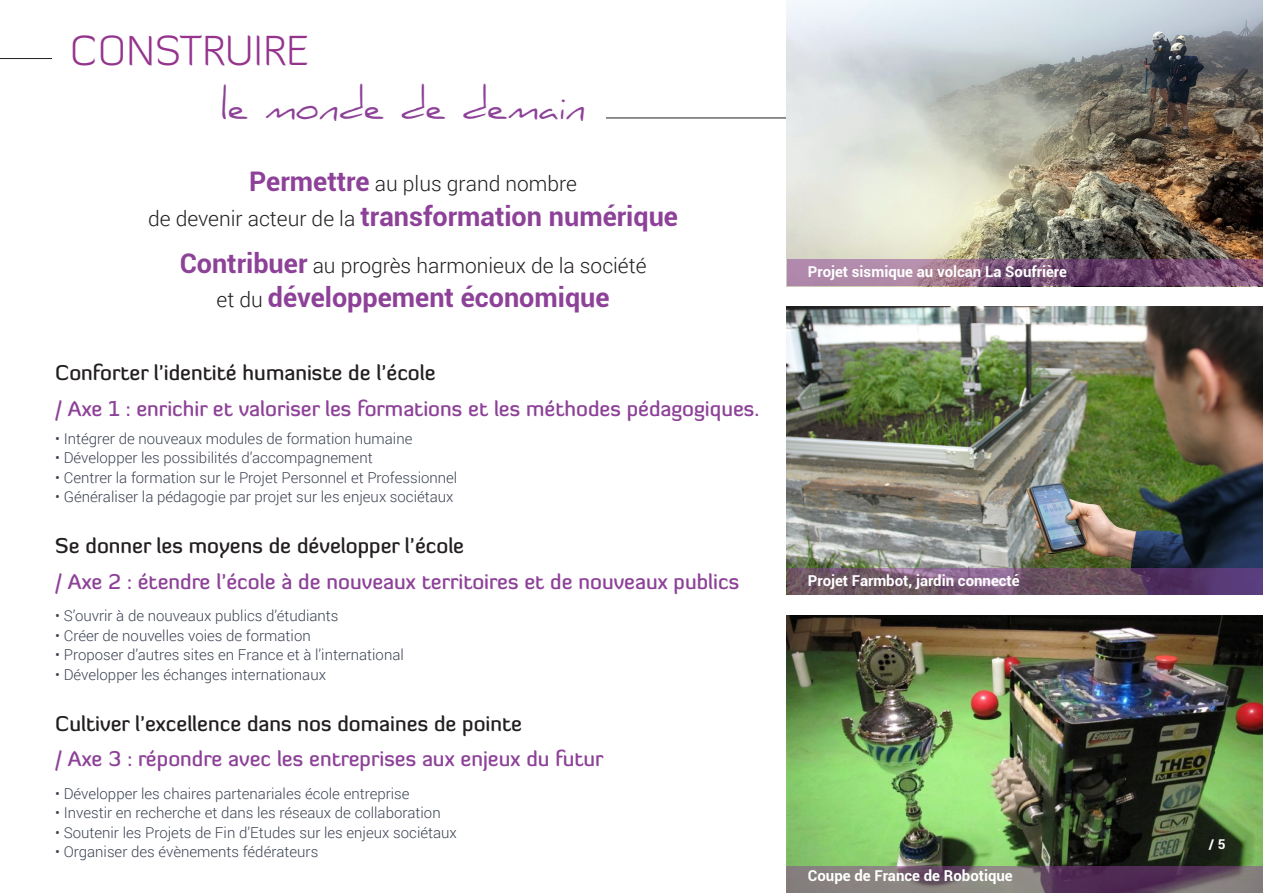
<style>
.page{position:relative;width:1263px;height:893px;background:#fff}
.page>*{position:absolute;margin:0;border:0;box-sizing:border-box;transform-origin:0 0}
.t1{font:300 42px "Diavlo";color:#95348d}
.t2{font:39px "Daniel";color:#8d4198}
.t3{font:700 27px "Roboto";color:#8d4198}
.t4{font:500 21px "Diavlo";color:#8d4198}
.t5{font:500 21px "Diavlo";color:#231f20}
.t6{font:300 21px "Roboto";color:#231f20}
.t7{font:300 15px "Roboto";color:#3b4252}
.t8{font:700 15px "Roboto";color:#fff}
.t9{font:700 13.5px "Roboto";color:#fff}
.s1{font-weight:700;font-size:27px;color:#8d4198}
.s2{font-weight:300;font-size:21px;color:#231f20}
</style>
<div class="page">
<hr style="left:606px;top:118px;width:385px;height:1px;background:#231f20">
<img style="left:787px;top:615px;width:476px;height:251px">
<img style="left:787px;top:306px;width:476px;height:262px">
<img style="left:787px;top:0;width:476px;height:259px">
<hr style="left:0;top:58px;width:315px;height:1px;background:#231f20">
<div style="left:53px;top:33px;width:283px;height:46px;background:#fff"></div>
<svg style="left:787px;top:259px;width:476px;height:27px;background:#8b6384"></svg>
<svg style="left:787px;top:568px;width:476px;height:27px;background:#6b4f6c"></svg>
<svg style="left:787px;top:866px;width:476px;height:27px;background:#72616e"></svg>
<p class="t1" style="left:70px;top:24px;width:241px">CONSTRUIRE</p>
<p class="t2" style="left:220px;top:83px;width:368px">le monde de demain</p>
<p class="t6" style="left:249px;top:169px;width:329px"><span class="s1">Permettre</span> au plus grand nombre</p>
<p class="t3" style="left:148px;top:197px;width:531px"><span class="s2">de devenir acteur de la</span> transformation numérique</p>
<p class="t6" style="left:180px;top:251px;width:468px"><span class="s1">Contribuer</span> au progrès harmonieux de la société</p>
<p class="t3" style="left:217px;top:278px;width:395px"><span class="s2">et du</span> développement économique</p>
<p class="t5" style="left:55px;top:359px;width:382px">Conforter l’identité humaniste de l’école</p>
<p class="t4" style="left:55px;top:395px;width:705px">/ Axe 1 : enrichir et valoriser les formations et les méthodes pédagogiques.</p>
<p class="t7" style="left:55px;top:428px;width:359px">• Intégrer de nouveaux modules de formation humaine</p>
<p class="t7" style="left:55px;top:447px;width:319px">• Développer les possibilités d’accompagnement</p>
<p class="t7" style="left:55px;top:467px;width:403px">• Centrer la formation sur le Projet Personnel et Professionnel</p>
<p class="t7" style="left:55px;top:486px;width:400px">• Généraliser la pédagogie par projet sur les enjeux sociétaux</p>
<p class="t5" style="left:55px;top:533px;width:410px">Se donner les moyens de développer l’école</p>
<p class="t4" style="left:55px;top:568px;width:685px">/ Axe 2 : étendre l’école à de nouveaux territoires et de nouveaux publics</p>
<p class="t7" style="left:55px;top:605px;width:285px">• S’ouvrir à de nouveaux publics d’étudiants</p>
<p class="t7" style="left:55px;top:625px;width:257px">• Créer de nouvelles voies de formation</p>
<p class="t7" style="left:55px;top:644px;width:350px">• Proposer d’autres sites en France et à l’international</p>
<p class="t7" style="left:55px;top:664px;width:272px">• Développer les échanges internationaux</p>
<p class="t5" style="left:55px;top:710px;width:468px">Cultiver l’excellence dans nos domaines de pointe</p>
<p class="t4" style="left:55px;top:746px;width:550px">/ Axe 3 : répondre avec les entreprises aux enjeux du futur</p>
<p class="t7" style="left:55px;top:783px;width:356px">• Développer les chaires partenariales école entreprise</p>
<p class="t7" style="left:55px;top:802px;width:387px">• Investir en recherche et dans les réseaux de collaboration</p>
<p class="t7" style="left:55px;top:822px;width:403px">• Soutenir les Projets de Fin d’Etudes sur les enjeux sociétaux</p>
<p class="t7" style="left:55px;top:841px;width:265px">• Organiser des évènements fédérateurs</p>
<p class="t8" style="left:808px;top:261px;width:260px">Projet sismique au volcan La Soufrière</p>
<p class="t8" style="left:808px;top:570px;width:213px">Projet Farmbot, jardin connecté</p>
<p class="t8" style="left:808px;top:865px;width:206px">Coupe de France de Robotique</p>
<p class="t9" style="left:1209px;top:835px;width:18px">/ 5</p>
</div>
